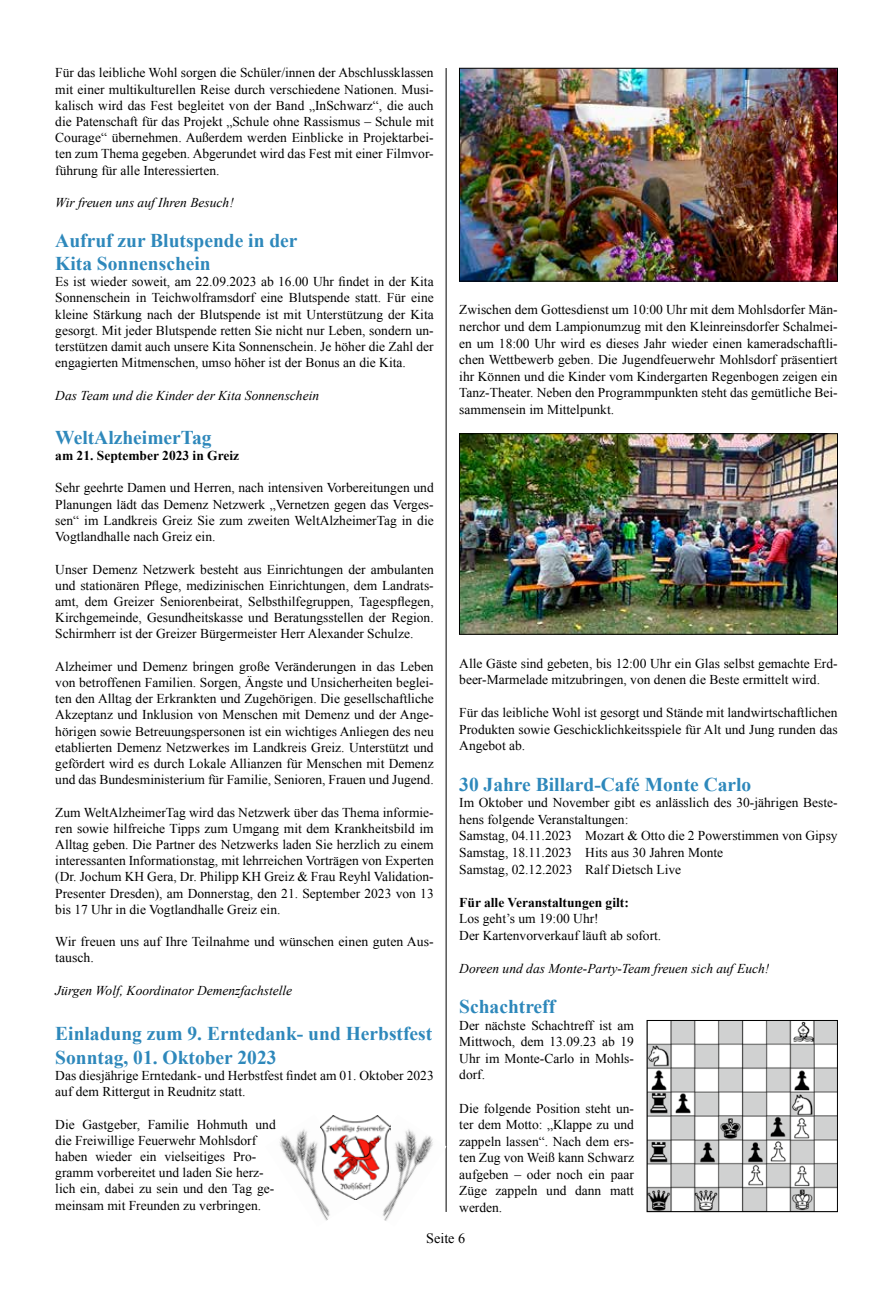
<style>
.page{position:relative;width:893px;height:1297px;background:#fff}
.page>*{position:absolute;margin:0;border:0;box-sizing:border-box;transform-origin:0 0}
.t1{font:700 19.5px/23.4px "Times New Roman";color:#2e88bb}
.t2{font:14.25px "Times New Roman";color:#000}
.t3{font:13.5px/16.2px "Times New Roman";color:#000;text-align:justify}
.t4{font:italic 13.5px "Times New Roman";color:#000}
.t5{font:700 13.5px "Times New Roman";color:#000}
</style>
<div class="page">
<hr style="left:446px;top:68px;width:1px;height:1144px;background:#000">
<img style="left:279px;top:1125px;width:51px;height:96px">
<img style="left:353px;top:1114px;width:93px;height:107px">
<img style="left:321px;top:1115px;width:70px;height:84px">
<img style="left:461px;top:70px;width:375px;height:209px">
<div style="left:459px;top:68px;width:379px;height:213px;border:1px solid #000"></div>
<img style="left:461px;top:435px;width:375px;height:197px">
<div style="left:459px;top:433px;width:379px;height:201px;border:1px solid #000"></div>
<img style="left:649px;top:1022px;width:187px;height:188px">
<div style="left:647px;top:1020px;width:191px;height:192px;border:1px solid #000"></div>
<p class="t3" style="left:55px;top:65px;width:380px">Für das leibliche Wohl sorgen die Schüler/innen der Abschlussklassen mit einer multikulturellen Reise durch verschiedene Nationen. Musi&shy;kalisch wird das Fest begleitet von der Band „InSchwarz“, die auch die Patenschaft für das Projekt „Schule ohne Rassismus – Schule mit Courage“ übernehmen. Außerdem werden Einblicke in Projektarbei&shy;ten zum Thema gegeben. Abgerundet wird das Fest mit einer Filmvor&shy;führung für alle Interessierten.</p>
<p class="t4" style="left:55px;top:193px;width:180px">Wir freuen uns auf Ihren Besuch!</p>
<h1 class="t1" style="left:55px;top:228px;width:244px">Aufruf zur Blutspende in der<br>Kita Sonnenschein</h1>
<p class="t3" style="left:55px;top:273px;width:380px">Es ist wieder soweit, am 22.09.2023 ab 16.00 Uhr findet in der Kita Sonnenschein in Teichwolframsdorf eine Blutspende statt. Für eine kleine Stärkung nach der Blutspende ist mit Unterstützung der Kita gesorgt. Mit jeder Blutspende retten Sie nicht nur Leben, sondern un&shy;terstützen damit auch unsere Kita Sonnenschein. Je höher die Zahl der engagierten Mitmenschen, umso höher ist der Bonus an die Kita.</p>
<p class="t4" style="left:55px;top:386px;width:265px">Das Team und die Kinder der Kita Sonnenschein</p>
<h1 class="t1" style="left:55px;top:425px;width:158px">WeltAlzheimerTag</h1>
<p class="t5" style="left:55px;top:446px;width:185px">am 21. September 2023 in Greiz</p>
<p class="t3" style="left:55px;top:480px;width:380px">Sehr geehrte Damen und Herren, nach intensiven Vorbereitungen und Planungen lädt das Demenz Netzwerk „Vernetzen gegen das Verges&shy;sen“ im Landkreis Greiz Sie zum zweiten WeltAlzheimerTag in die Vogtlandhalle nach Greiz ein.</p>
<p class="t3" style="left:55px;top:561px;width:380px">Unser Demenz Netzwerk besteht aus Einrichtungen der ambulanten und stationären Pflege, medizinischen Einrichtungen, dem Landrats&shy;amt, dem Greizer Seniorenbeirat, Selbsthilfegruppen, Tagespflegen, Kirchgemeinde, Gesundheitskasse und Beratungsstellen der Region.<br>Schirmherr ist der Greizer Bürgermeister Herr Alexander Schulze.</p>
<p class="t3" style="left:55px;top:658px;width:380px">Alzheimer und Demenz bringen große Veränderungen in das Leben von betroffenen Familien. Sorgen, Ängste und Unsicherheiten beglei&shy;ten den Alltag der Erkrankten und Zugehörigen. Die gesellschaftliche Akzeptanz und Inklusion von Menschen mit Demenz und der Ange&shy;hörigen sowie Betreuungspersonen ist ein wichtiges Anliegen des neu etablierten Demenz Netzwerkes im Landkreis Greiz. Unterstützt und gefördert wird es durch Lokale Allianzen für Menschen mit Demenz und das Bundesministerium für Familie, Senioren, Frauen und Jugend.</p>
<p class="t3" style="left:55px;top:804px;width:380px">Zum WeltAlzheimerTag wird das Netzwerk über das Thema informie&shy;ren sowie hilfreiche Tipps zum Umgang mit dem Krankheitsbild im Alltag geben. Die Partner des Netzwerks laden Sie herzlich zu einem interessanten Informationstag, mit lehrreichen Vorträgen von Experten (Dr. Jochum KH Gera, Dr. Philipp KH Greiz &amp; Frau Reyhl Validation-Presenter Dresden), am Donnerstag, den 21. September 2023 von 13 bis 17 Uhr in die Vogtlandhalle Greiz ein.</p>
<p class="t3" style="left:55px;top:933px;width:380px">Wir freuen uns auf Ihre Teilnahme und wünschen einen guten Aus&shy;tausch.</p>
<p class="t4" style="left:55px;top:981px;width:238px">Jürgen Wolf, Koordinator Demenzfachstelle</p>
<h1 class="t1" style="left:55px;top:1022px;width:379px">Einladung zum 9. Erntedank- und Herbstfest<br>Sonntag, 01. Oktober 2023</h1>
<p class="t3" style="left:55px;top:1067px;width:380px">Das diesjährige Erntedank- und Herbstfest findet am 01. Oktober 2023 auf dem Rittergut in Reudnitz statt.</p>
<p class="t3" style="left:55px;top:1116px;width:222px;text-align:left">Die Gastgeber, Familie Hohmuth und die Freiwillige Feuerwehr Mohlsdorf haben wieder ein vielseitiges Pro&shy;gramm vorbereitet und laden Sie herz&shy;lich ein, dabei zu sein und den Tag ge&shy;meinsam mit Freunden zu verbringen.</p>
<p class="t3" style="left:459px;top:301px;width:380px">Zwischen dem Gottesdienst um 10:00 Uhr mit dem Mohlsdorfer Män&shy;nerchor und dem Lampionumzug mit den Kleinreinsdorfer Schalmei&shy;en um 18:00 Uhr wird es dieses Jahr wieder einen kameradschaftli&shy;chen Wettbewerb geben. Die Jugendfeuerwehr Mohlsdorf präsentiert ihr Können und die Kinder vom Kindergarten Regenbogen zeigen ein Tanz-Theater. Neben den Programmpunkten steht das gemütliche Bei&shy;sammensein im Mittelpunkt.</p>
<p class="t3" style="left:459px;top:655px;width:380px">Alle Gäste sind gebeten, bis 12:00 Uhr ein Glas selbst gemachte Erd&shy;beer-Marmelade mitzubringen, von denen die Beste ermittelt wird.</p>
<p class="t3" style="left:459px;top:704px;width:380px">Für das leibliche Wohl ist gesorgt und Stände mit landwirtschaftlichen Produkten sowie Geschicklichkeitsspiele für Alt und Jung runden das Angebot ab.</p>
<h1 class="t1" style="left:459px;top:772px;width:294px">30 Jahre Billard-Café Monte Carlo</h1>
<p class="t3" style="left:459px;top:794px;width:380px;text-align:left">Im Oktober und November gibt es anlässlich des 30-jährigen Beste&shy;hens folgende Veranstaltungen:<br>Samstag, 04.11.2023 Mozart &amp; Otto die 2 Powerstimmen von Gipsy Samstag, 18.11.2023 Hits aus 30 Jahren Monte<br>Samstag, 02.12.2023 Ralf Dietsch Live</p>
<p class="t5" style="left:459px;top:893px;width:171px">Für alle Veranstaltungen gilt:</p>
<p class="t3" style="left:459px;top:910px;width:204px">Los geht’s um 19:00 Uhr!<br>Der Kartenvorverkauf läuft ab sofort.</p>
<p class="t4" style="left:459px;top:959px;width:312px">Doreen und das Monte-Party-Team freuen sich auf Euch!</p>
<h1 class="t1" style="left:459px;top:994px;width:98px">Schachtreff</h1>
<p class="t3" style="left:459px;top:1017px;width:176px">Der nächste Schachtreff ist am Mittwoch, dem 13.09.23 ab 19<br>Uhr im Monte-Carlo in Mohls&shy;dorf.</p>
<p class="t3" style="left:459px;top:1099px;width:176px">Die folgende Position steht un&shy;ter dem Motto: „Klappe zu und zappeln lassen“. Nach dem ers&shy;ten Zug von Weiß kann Schwarz aufgeben – oder noch ein paar Züge zappeln und dann matt werden.</p>
<p class="t2" style="left:426px;top:1229px;width:41px">Seite 6</p>
</div>
